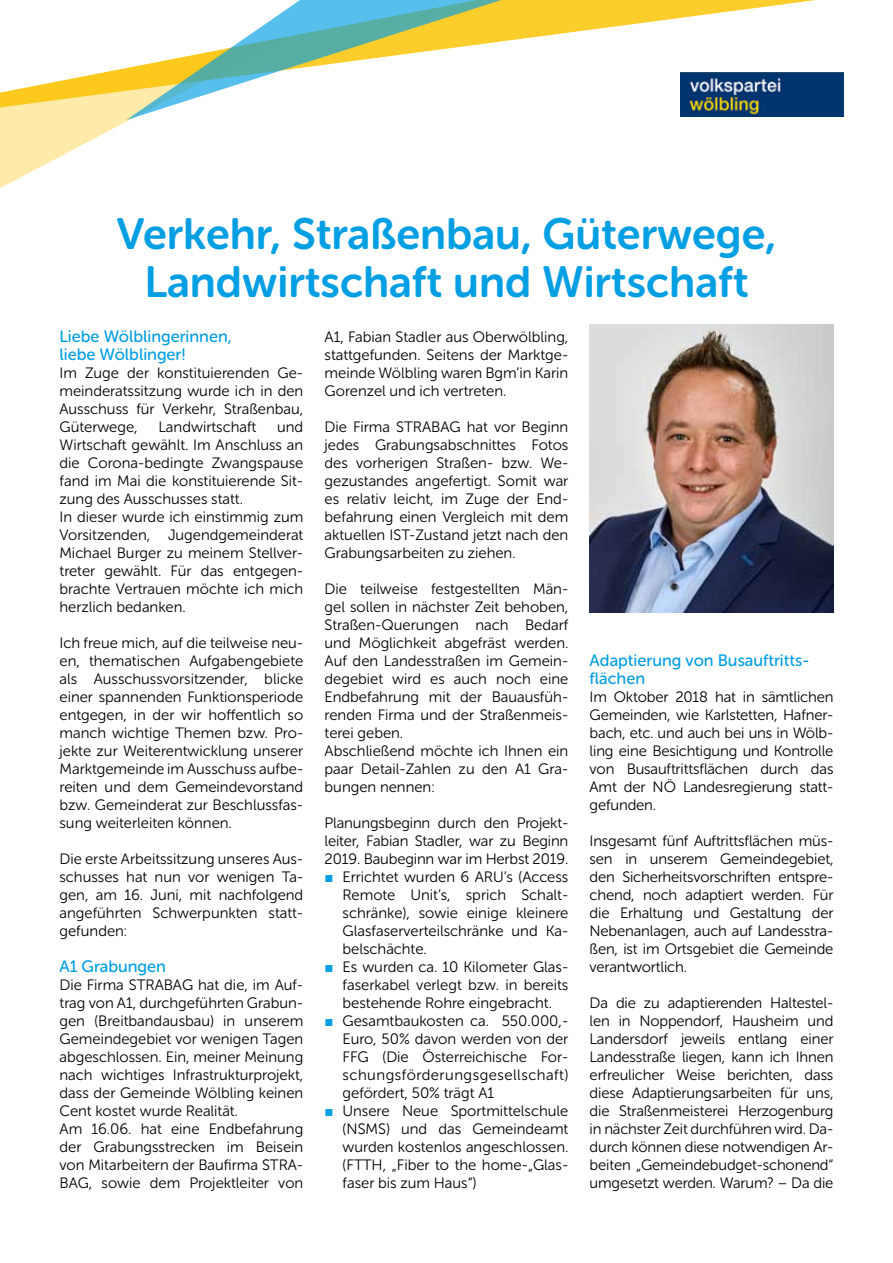
<style>
.page{position:relative;width:893px;height:1263px;background:#fff}
.page>*{position:absolute;margin:0;border:0;box-sizing:border-box;transform-origin:0 0}
.t1{font:43.5px/48px "Museo Sans Rounded 700";color:#009ee3;text-align:center}
.t2{font:16.5px/18px "Museo Sans Rounded 500";color:#009ee3}
.t3{font:15px/18px "Museo Sans Rounded 300";color:#000;text-align:justify}
.s1{font-family:"Arial";color:#009ee3}
</style>
<div class="page">
<svg style="left:631px;top:0;width:213px;height:117px"></svg>
<svg style="left:0;top:136px;width:99px;height:52px"></svg>
<svg style="left:0;top:68px;width:129px;height:68px;fill:#feeaa9"></svg>
<svg style="left:126px;top:0;width:505px;height:120px"></svg>
<img style="left:680px;top:72px;width:163px;height:45px">
<img style="left:590px;top:324px;width:243px;height:288px">
<h1 class="t1" style="left:117px;top:210px;width:661px">Verkehr, Straßenbau, Güterwege,<br>Landwirtschaft und Wirtschaft</h1>
<p class="t2" style="left:60px;top:327px;width:174px">Liebe Wölblingerinnen, liebe Wölblinger!</p>
<p class="t3" style="left:60px;top:364px;width:245px">Im Zuge der konstituierenden Ge&shy;meinderatssitzung wurde ich in den Ausschuss für Verkehr, Straßenbau, Güterwege,</p>
<p class="t3" style="left:158px;top:418px;width:99px">Landwirtschaft</p>
<p class="t3" style="left:60px;top:418px;width:245px;text-align:left;text-indent:218px">und<br>Wirtschaft gewählt. Im Anschluss an die Corona-bedingte Zwangspause fand im Mai die konstituierende Sit&shy;zung des Ausschusses statt.<br>In dieser wurde ich einstimmig zum<br>Vorsitzenden, Jugendgemeinderat<br>Michael Burger zu meinem Stellver&shy;treter gewählt. Für das entgegen&shy;brachte Vertrauen möchte ich mich herzlich bedanken.</p>
<p class="t3" style="left:60px;top:634px;width:245px">Ich freue mich, auf die teilweise neu&shy;en, thematischen Aufgabengebiete als Ausschussvorsitzender, blicke einer spannenden Funktionsperiode entgegen, in der wir hoffentlich so manch wichtige Themen bzw. Pro&shy;jekte zur Weiterentwicklung unserer Marktgemeinde im Ausschuss aufbe&shy;reiten und dem Gemeindevorstand bzw. Gemeinderat zur Beschlussfas&shy;sung weiterleiten können.</p>
<p class="t3" style="left:60px;top:850px;width:245px">Die erste Arbeitssitzung unseres Aus&shy;schusses hat nun vor wenigen Ta&shy;gen, am 16. Juni, mit nachfolgend angeführten Schwerpunkten statt&shy;gefunden:</p>
<p class="t2" style="left:60px;top:957px;width:108px">A1 Grabungen</p>
<p class="t3" style="left:60px;top:976px;width:245px;text-align:left">Die Firma STRABAG hat die, im Auf&shy;trag von A1, durchgeführten Grabun&shy;gen (Breitbandausbau) in unserem Gemeindegebiet vor wenigen Tagen abgeschlossen. Ein, meiner Meinung nach wichtiges Infrastrukturprojekt, dass der Gemeinde Wölbling keinen Cent kostet wurde Realität.<br>Am 16.06. hat eine Endbefahrung der Grabungsstrecken im Beisein von Mitarbeitern der Baufirma STRA-BAG, sowie dem Projektleiter von</p>
<p class="t3" style="left:325px;top:328px;width:245px">A1, Fabian Stadler aus Oberwölbling, stattgefunden. Seitens der Marktge&shy;meinde Wölbling waren Bgm’in Karin Gorenzel und ich vertreten.</p>
<p class="t3" style="left:325px;top:418px;width:245px">Die Firma STRABAG hat vor Beginn jedes Grabungsabschnittes Fotos des vorherigen Straßen- bzw. We&shy;gezustandes angefertigt. Somit war es relativ leicht, im Zuge der End&shy;befahrung einen Vergleich mit dem aktuellen IST-Zustand jetzt nach den Grabungsarbeiten zu ziehen.</p>
<p class="t3" style="left:325px;top:580px;width:245px;text-align:left">Die teilweise festgestellten Män&shy;gel sollen in nächster Zeit behoben,<br>Straßen-Querungen nach Bedarf und Möglichkeit abgefräst werden.<br>Auf den Landesstraßen im Gemein&shy;degebiet wird es auch noch eine<br>Endbefahrung mit der Bauausfüh&shy;renden Firma und der Straßenmeis&shy;terei geben.<br>Abschließend möchte ich Ihnen ein paar Detail-Zahlen zu den A1 Gra&shy;bungen nennen:</p>
<p class="t3" style="left:325px;top:814px;width:245px">Planungsbeginn durch den Projekt&shy;leiter, Fabian Stadler, war zu Beginn 2019. Baubeginn war im Herbst 2019.</p>
<p class="t3" style="left:343px;top:868px;width:227px;text-indent:-18px"><span class="s1">■</span> Errichtet wurden 6 ARU’s (Access Remote Unit’s, sprich Schalt&shy;schränke), sowie einige kleinere Glasfaserverteilschränke und Ka&shy;belschächte.</p>
<p class="t3" style="left:343px;top:958px;width:227px;text-indent:-18px"><span class="s1">■</span> Es wurden ca. 10 Kilometer Glas&shy;faserkabel verlegt bzw. in bereits bestehende Rohre eingebracht.</p>
<p class="t3" style="left:343px;top:1012px;width:227px;text-indent:-18px"><span class="s1">■</span> Gesamtbaukosten ca. 550.000,- Euro, 50% davon werden von der FFG (Die Österreichische For&shy;schungsförderungsgesellschaft) gefördert, 50% trägt A1</p>
<p class="t3" style="left:343px;top:1102px;width:227px;text-indent:-18px"><span class="s1">■</span> Unsere Neue Sportmittelschule (NSMS) und das Gemeindeamt wurden kostenlos angeschlossen. (FTTH, „Fiber to the home-„Glas&shy;faser bis zum Haus“)</p>
<p class="t2" style="left:590px;top:651px;width:221px">Adaptierung von Busauftritts&shy;flächen</p>
<p class="t3" style="left:590px;top:688px;width:245px">Im Oktober 2018 hat in sämtlichen Gemeinden, wie Karlstetten, Hafner&shy;bach, etc. und auch bei uns in Wölb&shy;ling eine Besichtigung und Kontrolle von Busauftrittsflächen durch das Amt der NÖ Landesregierung statt&shy;gefunden.</p>
<p class="t3" style="left:590px;top:832px;width:245px">Insgesamt fünf Auftrittsflächen müs&shy;sen in unserem Gemeindegebiet, den Sicherheitsvorschriften entspre&shy;chend, noch adaptiert werden. Für die Erhaltung und Gestaltung der Nebenanlagen, auch auf Landesstra&shy;ßen, ist im Ortsgebiet die Gemeinde verantwortlich.</p>
<p class="t3" style="left:590px;top:994px;width:245px">Da die zu adaptierenden Haltestel&shy;len in Noppendorf, Hausheim und Landersdorf jeweils entlang einer Landesstraße liegen, kann ich Ihnen erfreulicher Weise berichten, dass diese Adaptierungsarbeiten für uns, die Straßenmeisterei Herzogenburg in nächster Zeit durchführen wird. Da&shy;durch können diese notwendigen Ar&shy;beiten „Gemeindebudget-schonend“ umgesetzt werden. Warum? – Da die</p>
</div>
